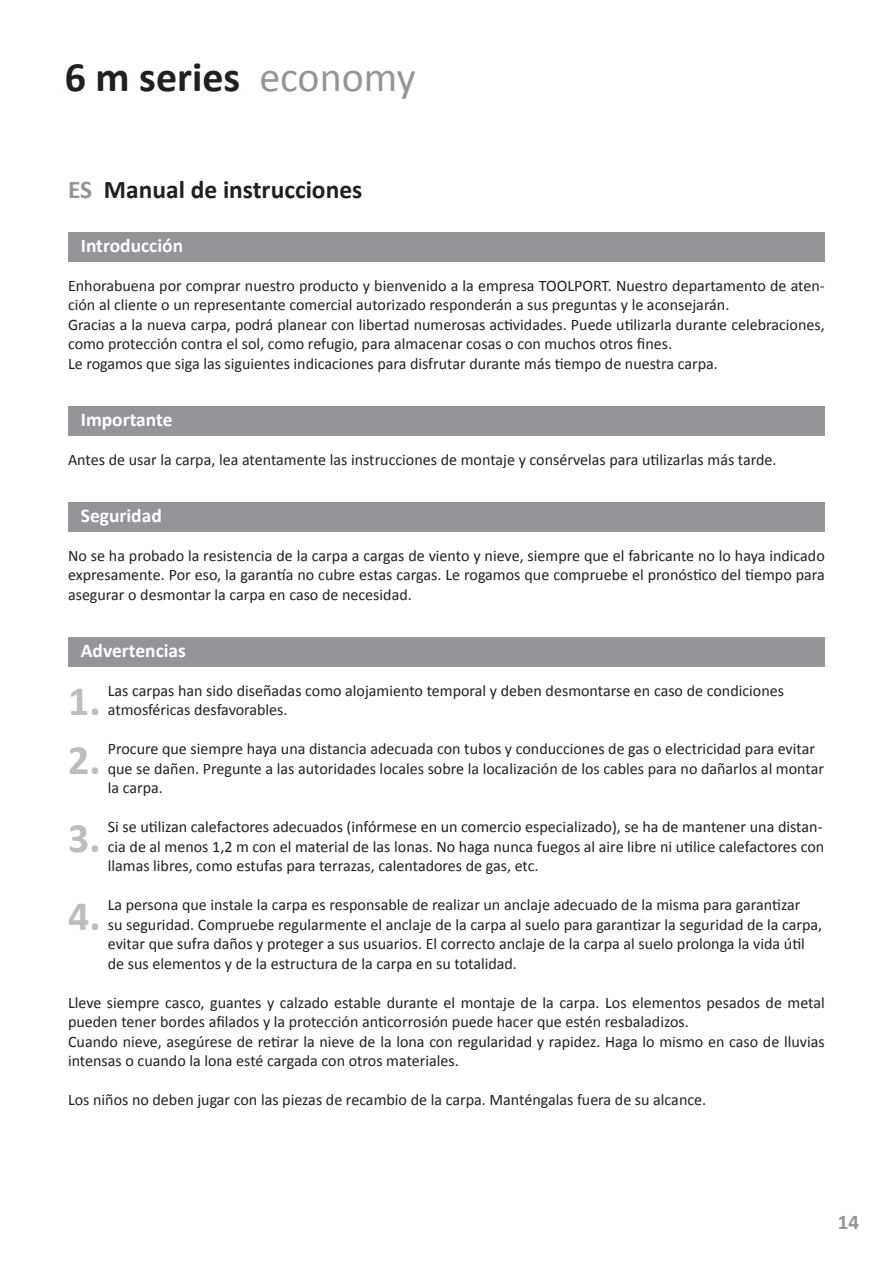
<style>
.page{position:relative;width:893px;height:1263px;background:#fff}
.page>*{position:absolute;margin:0;border:0;box-sizing:border-box;transform-origin:0 0}
.t1{font:700 42px "Calibri";color:#231f20}
.t2{font:700 42px "Calibri";color:#bcbdc0}
.t3{font:700 25.5px "Calibri";color:#231f20}
.t4{font:700 21px "Calibri";color:#939598}
.t5{font:700 19.5px "Calibri";color:#fff}
.t6{font:16.05px/19.5px "Calibri";color:#231f20}
.s1{font-weight:400;color:#939598}
.s2{color:#939598}
</style>
<div class="page">
<div style="left:68px;top:232px;width:757px;height:30px;background:#939598"></div>
<div style="left:68px;top:406px;width:757px;height:29px;background:#939598"></div>
<div style="left:68px;top:502px;width:757px;height:29px;background:#939598"></div>
<div style="left:68px;top:637px;width:757px;height:30px;background:#939598"></div>
<h1 class="t1" style="left:65px;top:60px;width:352px">6 m series <span class="s1">economy</span></h1>
<h2 class="t3" style="left:68px;top:179px;width:296px"><span class="s2">ES</span> Manual de instrucciones</h2>
<p class="t5" style="left:81px;top:237px;width:104px">Introducción</p>
<p class="t6" style="left:68px;top:277px;width:758px">Enhorabuena por comprar nuestro producto y bienvenido a la empresa TOOLPORT. Nuestro departamento de aten&shy;ción al cliente o un representante comercial autorizado responderán a sus preguntas y le aconsejarán.<br>Gracias a la nueva carpa, podrá planear con libertad numerosas actividades. Puede utilizarla durante celebraciones, como protección contra el sol, como refugio, para almacenar cosas o con muchos otros fines.<br>Le rogamos que siga las siguientes indicaciones para disfrutar durante más tiempo de nuestra carpa.</p>
<p class="t5" style="left:81px;top:411px;width:93px">Importante</p>
<p class="t6" style="left:68px;top:451px;width:710px">Antes de usar la carpa, lea atentamente las instrucciones de montaje y consérvelas para utilizarlas más tarde.</p>
<p class="t5" style="left:81px;top:507px;width:83px">Seguridad</p>
<p class="t6" style="left:68px;top:547px;width:758px;text-align:justify">No se ha probado la resistencia de la carpa a cargas de viento y nieve, siempre que el fabricante no lo haya indicado expresamente. Por eso, la garantía no cubre estas cargas. Le rogamos que compruebe el pronóstico del tiempo para asegurar o desmontar la carpa en caso de necesidad.</p>
<p class="t5" style="left:81px;top:642px;width:107px">Advertencias</p>
<h1 class="t2" style="left:68px;top:684px;width:34px">1.</h1>
<p class="t6" style="left:108px;top:682px;width:678px">Las carpas han sido diseñadas como alojamiento temporal y deben desmontarse en caso de condiciones atmosféricas desfavorables.</p>
<h1 class="t2" style="left:68px;top:742px;width:34px">2.</h1>
<p class="t6" style="left:108px;top:740px;width:718px">Procure que siempre haya una distancia adecuada con tubos y conducciones de gas o electricidad para evitar que se dañen. Pregunte a las autoridades locales sobre la localización de los cables para no dañarlos al montar la carpa.</p>
<h1 class="t2" style="left:68px;top:820px;width:34px">3.</h1>
<p class="t6" style="left:108px;top:818px;width:718px;text-align:justify">Si se utilizan calefactores adecuados (infórmese en un comercio especializado), se ha de mantener una distan&shy;cia de al menos 1,2 m con el material de las lonas. No haga nunca fuegos al aire libre ni utilice calefactores con llamas libres, como estufas para terrazas, calentadores de gas, etc.</p>
<h1 class="t2" style="left:68px;top:898px;width:34px">4.</h1>
<p class="t6" style="left:108px;top:896px;width:716px">La persona que instale la carpa es responsable de realizar un anclaje adecuado de la misma para garantizar<br>su seguridad. Compruebe regularmente el anclaje de la carpa al suelo para garantizar la seguridad de la carpa, evitar que sufra daños y proteger a sus usuarios. El correcto anclaje de la carpa al suelo prolonga la vida útil de sus elementos y de la estructura de la carpa en su totalidad.</p>
<p class="t6" style="left:68px;top:994px;width:758px">Lleve siempre casco, guantes y calzado estable durante el montaje de la carpa. Los elementos pesados de metal pueden tener bordes afilados y la protección anticorrosión puede hacer que estén resbaladizos.<br>Cuando nieve, asegúrese de retirar la nieve de la lona con regularidad y rapidez. Haga lo mismo en caso de lluvias intensas o cuando la lona esté cargada con otros materiales.</p>
<p class="t6" style="left:68px;top:1091px;width:640px">Los niños no deben jugar con las piezas de recambio de la carpa. Manténgalas fuera de su alcance.</p>
<h3 class="t4" style="left:838px;top:1213px;width:23px">14</h3>
</div>
